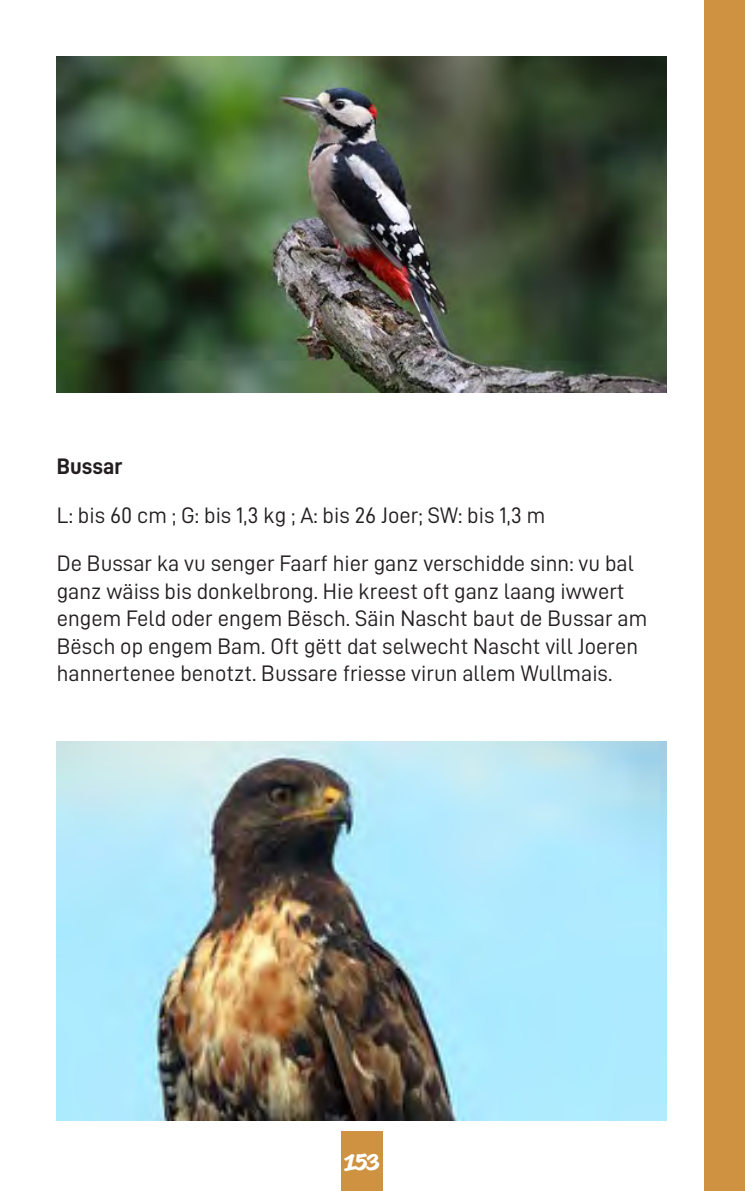
<style>
.page{position:relative;width:745px;height:1191px;background:#fff}
.page>*{position:absolute;margin:0;border:0;box-sizing:border-box;transform-origin:0 0}
.t1{font:22.5px/27.5px "D DIN";color:#231f20}
.t2{font:22.5px "D DIN Bold";color:#231f20}
.t3{font:700 22.5px "Reklame Script";color:#fff}
</style>
<div class="page">
<div style="left:703px;top:0;width:41px;height:1191px;background:#ce9241"></div>
<div style="left:341px;top:1131px;width:41px;height:60px;background:#ce9241"></div>
<img style="left:57px;top:57px;width:609px;height:335px">
<img style="left:57px;top:741px;width:609px;height:379px">
<p class="t2" style="left:57px;top:453px;width:67px">Bussar</p>
<p class="t1" style="left:57px;top:490px;width:578px;line-height:48.8px">L: bis 60 cm ; G: bis 1,3 kg ; A: bis 26 Joer; SW: bis 1,3 m<br>De Bussar ka vu senger Faarf hier ganz verschidde sinn: vu bal</p>
<p class="t1" style="left:57px;top:577px;width:591px">ganz wäiss bis donkelbrong. Hie kreest oft ganz laang iwwert engem Feld oder engem Bësch. Säin Nascht baut de Bussar am Bësch op engem Bam. Oft gëtt dat selwecht Nascht vill Joeren hannertenee benotzt. Bussare friesse virun allem Wullmais.</p>
<p class="t3" style="left:344px;top:1146px;width:36px">153</p>
</div>
